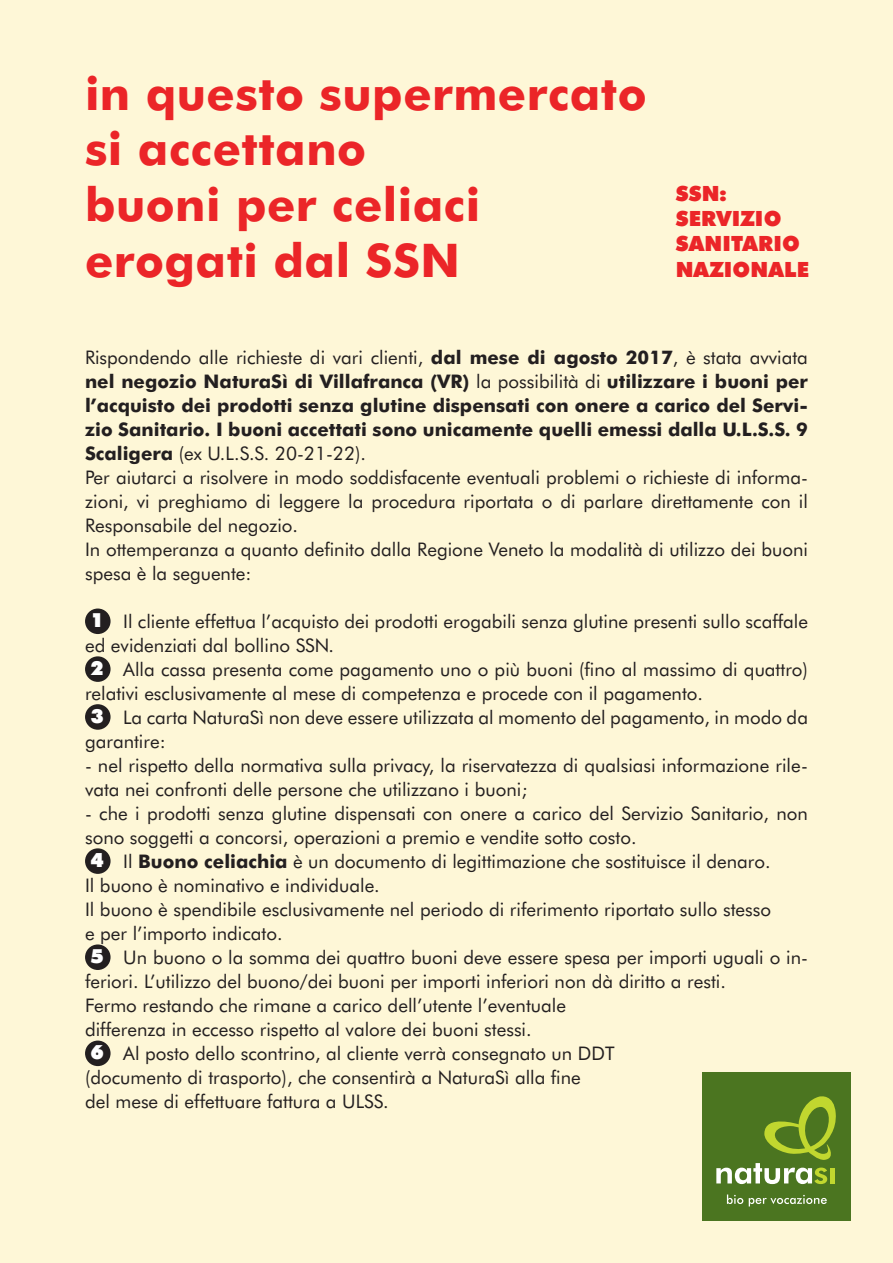
<style>
.page{position:relative;width:893px;height:1263px;background:#fff}
.page>*{position:absolute;margin:0;border:0;box-sizing:border-box;transform-origin:0 0}
.t1{font:700 46.35px/55.7px "Futura BT";letter-spacing:.01em;color:#eb2528}
.t2{font:900 21px/25.2px "Futura BT";letter-spacing:.01em;color:#eb2528}
.t3{font:900 19.5px "Futura BT";color:#fff}
.t4{font:18.75px/24px "Futura BT";color:#231f20}
.s1{font-weight:700}
</style>
<div class="page">
<div style="left:0;top:0;width:893px;height:327px;background:#fef7d7"></div>
<div style="left:0;top:327px;width:893px;height:936px;background:#fef7d7"></div>
<div style="left:702px;top:1071px;width:148px;height:149px;background:#4b7520"></div>
<svg style="left:716px;top:1096px;width:120px;height:88px"></svg>
<div style="left:830px;top:1168px;width:5px;height:15px;background:#c1d72f"></div>
<svg style="left:727px;top:1194px;width:16px;height:10px"></svg>
<svg style="left:749px;top:1195px;width:78px;height:11px"></svg>
<div style="left:85px;top:608px;width:26px;height:26px;background:#231f20;border-radius:50%"></div>
<div style="left:85px;top:656px;width:26px;height:26px;background:#231f20;border-radius:50%"></div>
<div style="left:85px;top:704px;width:26px;height:26px;background:#231f20;border-radius:50%"></div>
<div style="left:85px;top:848px;width:26px;height:26px;background:#231f20;border-radius:50%"></div>
<div style="left:85px;top:944px;width:26px;height:26px;background:#231f20;border-radius:50%"></div>
<div style="left:85px;top:1040px;width:26px;height:26px;background:#231f20;border-radius:50%"></div>
<h1 class="t1" style="left:85px;top:65px;width:563px">in questo supermercato si accettano<br>buoni per celiaci erogati dal SSN</h1>
<p class="t2" style="left:676px;top:181px;width:135px">SSN:<br>SERVIZIO<br>SANITARIO<br>NAZIONALE</p>
<p class="t4" style="left:85px;top:345px;width:724px">Rispondendo alle richieste di vari clienti, <span class="s1">dal mese di agosto 2017</span>, è stata avviata <span class="s1">nel negozio NaturaSì di Villafranca (VR)</span> la possibilità di <span class="s1">utilizzare i buoni per l’acquisto dei prodotti senza glutine dispensati con onere a carico del Servi&shy;zio Sanitario. I buoni accettati sono unicamente quelli emessi dalla U.L.S.S. 9<br>Scaligera</span> (ex U.L.S.S. 20-21-22).<br>Per aiutarci a risolvere in modo soddisfacente eventuali problemi o richieste di informa&shy;zioni, vi preghiamo di leggere la procedura riportata o di parlare direttamente con il Responsabile del negozio.<br>In ottemperanza a quanto definito dalla Regione Veneto la modalità di utilizzo dei buoni spesa è la seguente:</p>
<p class="t4" style="left:85px;top:609px;width:724px;text-indent:38px">Il cliente effettua l’acquisto dei prodotti erogabili senza glutine presenti sullo scaffale ed evidenziati dal bollino SSN.</p>
<p class="t4" style="left:85px;top:657px;width:724px;text-indent:38px">Alla cassa presenta come pagamento uno o più buoni (fino al massimo di quattro) relativi esclusivamente al mese di competenza e procede con il pagamento.</p>
<p class="t4" style="left:85px;top:705px;width:724px;text-indent:38px">La carta NaturaSì non deve essere utilizzata al momento del pagamento, in modo da garantire:</p>
<p class="t4" style="left:85px;top:753px;width:724px">- nel rispetto della normativa sulla privacy, la riservatezza di qualsiasi informazione rile&shy;vata nei confronti delle persone che utilizzano i buoni;</p>
<p class="t4" style="left:85px;top:801px;width:724px">- che i prodotti senza glutine dispensati con onere a carico del Servizio Sanitario, non</p>
<p class="t4" style="left:85px;top:825px;width:553px">sono soggetti a concorsi, operazioni a premio e vendite sotto costo.</p>
<p class="t4" style="left:123px;top:849px;width:649px">Il <span class="s1">Buono celiachia</span> è un documento di legittimazione che sostituisce il denaro.</p>
<p class="t4" style="left:85px;top:873px;width:296px">Il buono è nominativo e individuale.</p>
<p class="t4" style="left:85px;top:897px;width:688px">Il buono è spendibile esclusivamente nel periodo di riferimento riportato sullo stesso</p>
<p class="t4" style="left:85px;top:921px;width:199px">e per l’importo indicato.</p>
<p class="t4" style="left:123px;top:945px;width:686px">Un buono o la somma dei quattro buoni deve essere spesa per importi uguali o in-</p>
<p class="t4" style="left:85px;top:969px;width:642px">feriori. L’utilizzo del buono/dei buoni per importi inferiori non dà diritto a resti.</p>
<p class="t4" style="left:85px;top:993px;width:482px">Fermo restando che rimane a carico dell’utente l’eventuale</p>
<p class="t4" style="left:85px;top:1017px;width:448px">differenza in eccesso rispetto al valore dei buoni stessi.</p>
<p class="t4" style="left:123px;top:1041px;width:493px">Al posto dello scontrino, al cliente verrà consegnato un DDT</p>
<p class="t4" style="left:85px;top:1065px;width:497px">(documento di trasporto), che consentirà a NaturaSì alla fine</p>
<p class="t4" style="left:85px;top:1089px;width:305px">del mese di effettuare fattura a ULSS.</p>
<p class="t3" style="left:90px;top:608px;width:15px">1</p>
<p class="t3" style="left:90px;top:656px;width:15px">2</p>
<p class="t3" style="left:90px;top:704px;width:15px">3</p>
<p class="t3" style="left:90px;top:848px;width:15px">4</p>
<p class="t3" style="left:90px;top:944px;width:15px">5</p>
<p class="t3" style="left:90px;top:1040px;width:15px">6</p>
</div>
